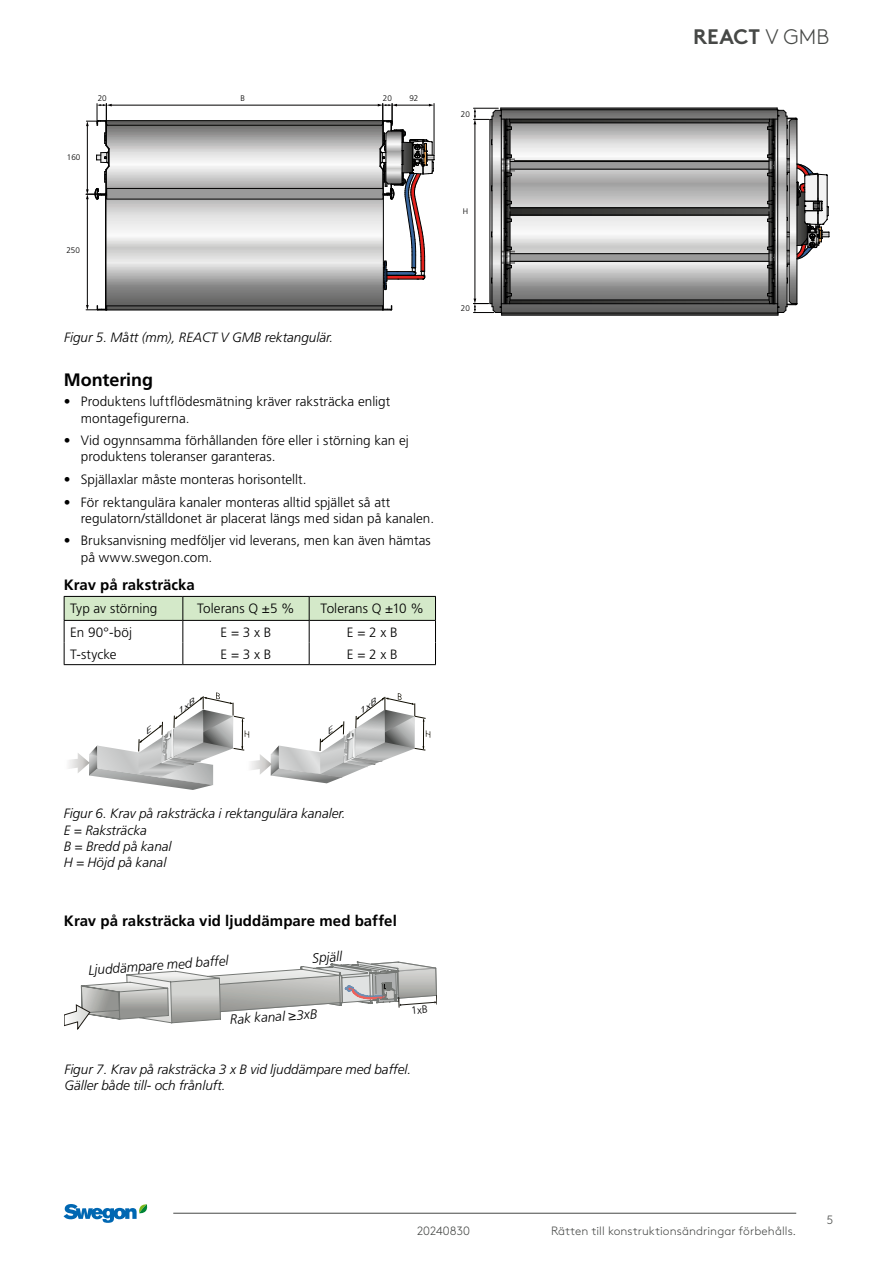
<style>
.page{position:relative;width:893px;height:1263px;background:#fff}
.page>*{position:absolute;margin:0;border:0;box-sizing:border-box;transform-origin:0 0}
.t1{font:700 21px "Swegon Brown";color:#464846}
.t2{font:700 18px "Frutiger LT Pro";letter-spacing:-.005em;color:#000}
.t3{font:700 15px "Frutiger LT Pro";letter-spacing:.005em;color:#000}
.t4{font:300 13.5px/16.2px "Frutiger LT Pro";color:#000}
.t5{font:italic 300 13.5px/16.2px "Frutiger LT Pro";color:#000}
.t6{font:300 12px "Swegon Brown";letter-spacing:.005em;color:#464846}
.t7{font:300 12px "Swegon Brown";letter-spacing:-.015em;color:#464846}
.t8{font:300 8.1px "Frutiger LT Pro";color:#020000}
.s1{font-weight:300}
</style>
<div class="page">
<hr style="left:173px;top:1213px;width:623px;height:1px;background:#464846">
<svg style="left:64px;top:1204px;width:84px;height:19px"></svg>
<svg style="left:64px;top:596px;width:372px;height:68px"></svg>
<hr style="left:183px;top:620px;width:126px;height:1px;background:#000">
<hr style="left:309px;top:620px;width:127px;height:1px;background:#000">
<hr style="left:64px;top:664px;width:119px;height:1px;background:#000">
<hr style="left:183px;top:664px;width:126px;height:1px;background:#000">
<hr style="left:309px;top:664px;width:127px;height:1px;background:#000">
<svg style="left:515px;top:110px;width:252px;height:205px;background:#b9b9b9"></svg>
<svg style="left:107px;top:290px;width:285px;height:20px;background:#696968"></svg>
<svg style="left:515px;top:160px;width:252px;height:1px"></svg>
<div style="left:510px;top:161px;width:265px;height:8px;background:#9a9a9a"></div>
<div style="left:510px;top:254px;width:265px;height:7px;background:#9a9a9a"></div>
<svg style="left:515px;top:120px;width:252px;height:3px"></svg>
<svg style="left:515px;top:301px;width:252px;height:2px"></svg>
<svg style="left:515px;top:209px;width:252px;height:6px;background:#3c3c3b"></svg>
<hr style="left:106px;top:195px;width:1px;height:114px;background:#000">
<hr style="left:107px;top:306px;width:276px;height:1px;background:#000">
<hr style="left:107px;top:310px;width:276px;height:1px;background:#000">
<hr style="left:383px;top:195px;width:1px;height:114px;background:#000">
<hr style="left:105px;top:195px;width:1px;height:114px;background:#000">
<svg style="left:382px;top:306px;width:10px;height:5px"></svg>
<hr style="left:510px;top:261px;width:259px;height:1px;background:#000">
<hr style="left:510px;top:300px;width:259px;height:1px;background:#000">
<hr style="left:510px;top:215px;width:259px;height:1px;background:#000">
<hr style="left:510px;top:253px;width:259px;height:1px;background:#000">
<hr style="left:502px;top:315px;width:276px;height:1px;background:#000">
<hr style="left:501px;top:108px;width:276px;height:1px;background:#000">
<hr style="left:501px;top:119px;width:277px;height:1px;background:#000">
<hr style="left:501px;top:109px;width:277px;height:1px;background:#000">
<hr style="left:501px;top:313px;width:277px;height:1px;background:#000">
<hr style="left:501px;top:303px;width:277px;height:1px;background:#000">
<hr style="left:510px;top:208px;width:259px;height:1px;background:#000">
<hr style="left:510px;top:169px;width:259px;height:1px;background:#000">
<hr style="left:510px;top:161px;width:259px;height:1px;background:#000">
<hr style="left:510px;top:123px;width:259px;height:1px;background:#000">
<svg style="left:767px;top:108px;width:63px;height:207px"></svg>
<hr style="left:434px;top:103px;width:1px;height:51px;background:#000">
<hr style="left:87px;top:198px;width:1px;height:108px;background:#020000">
<svg style="left:86px;top:104px;width:349px;height:186px"></svg>
<svg style="left:86px;top:305px;width:21px;height:6px"></svg>
<svg style="left:473px;top:108px;width:42px;height:207px"></svg>
<svg style="left:64px;top:962px;width:373px;height:67px"></svg>
<svg style="left:68px;top:692px;width:362px;height:98px"></svg>
<p class="t8" style="left:98px;top:94px;width:11px">20</p>
<p class="t8" style="left:241px;top:94px;width:6px">B</p>
<p class="t8" style="left:383px;top:94px;width:11px">20</p>
<p class="t8" style="left:409px;top:94px;width:11px">92</p>
<p class="t8" style="left:67px;top:152px;width:15px">160</p>
<p class="t8" style="left:66px;top:245px;width:15px">250</p>
<p class="t5" style="left:64px;top:330px;width:271px">Figur 5. Mått (mm), REACT V GMB rektangulär.</p>
<h2 class="t2" style="left:64px;top:369px;width:91px">Montering</h2>
<p class="t4" style="left:81px;top:394px;width:311px;text-indent:-17px">• Produktens luftflödesmätning kräver raksträcka enligt montagefigurerna.</p>
<p class="t4" style="left:81px;top:433px;width:330px;text-indent:-17px">• Vid ogynnsamma förhållanden före eller i störning kan ej produktens toleranser garanteras.</p>
<p class="t4" style="left:64px;top:471px;width:244px">• Spjällaxlar måste monteras horisontellt.</p>
<p class="t4" style="left:81px;top:494px;width:355px;text-indent:-17px">• För rektangulära kanaler monteras alltid spjället så att regulatorn/ställdonet är placerat längs med sidan på kanalen.</p>
<p class="t4" style="left:81px;top:533px;width:352px;text-indent:-17px">• Bruksanvisning medföljer vid leverans, men kan även hämtas på www.swegon.com.</p>
<p class="t3" style="left:64px;top:576px;width:133px">Krav på raksträcka</p>
<p class="t4" style="left:70px;top:600px;width:89px">Typ av störning</p>
<p class="t4" style="left:197px;top:600px;width:99px">Tolerans Q ±5 %</p>
<p class="t4" style="left:321px;top:600px;width:105px">Tolerans Q ±10 %</p>
<p class="t4" style="left:70px;top:624px;width:63px">En 90°-böj</p>
<p class="t4" style="left:221px;top:624px;width:52px">E = 3 x B</p>
<p class="t4" style="left:347px;top:624px;width:52px">E = 2 x B</p>
<p class="t4" style="left:70px;top:646px;width:48px">T-stycke</p>
<p class="t4" style="left:221px;top:646px;width:52px">E = 3 x B</p>
<p class="t4" style="left:347px;top:646px;width:52px">E = 2 x B</p>
<p class="t8" style="left:461px;top:109px;width:11px">20</p>
<p class="t8" style="left:463px;top:207px;width:7px">H</p>
<p class="t8" style="left:461px;top:304px;width:11px">20</p>
<p class="t5" style="left:64px;top:806px;width:283px">Figur 6. Krav på raksträcka i rektangulära kanaler.<br>E = Raksträcka<br>B = Bredd på kanal<br>H = Höjd på kanal</p>
<p class="t3" style="left:64px;top:911px;width:334px">Krav på raksträcka vid ljuddämpare med baffel</p>
<p class="t5" style="left:88px;top:962px;width:142px;rotate:-4deg">Ljuddämpare med baffel</p>
<p class="t5" style="left:312px;top:950px;width:31px;rotate:-4deg">Spjäll</p>
<p class="t5" style="left:229px;top:1011px;width:89px;rotate:-4deg">Rak kanal ≥3xB</p>
<p class="t5" style="left:64px;top:1061px;width:348px">Figur 7. Krav på raksträcka 3 x B vid ljuddämpare med baffel.<br>Gäller både till- och frånluft.</p>
<h1 class="t1" style="left:693px;top:20px;width:138px">REACT <span class="s1">V GMB</span></h1>
<p class="t7" style="left:417px;top:1221px;width:55px">20240830</p>
<p class="t6" style="left:551px;top:1221px;width:247px">Rätten till konstruktionsändringar förbehålls.</p>
<p class="t6" style="left:827px;top:1211px;width:8px">5</p>
</div>
